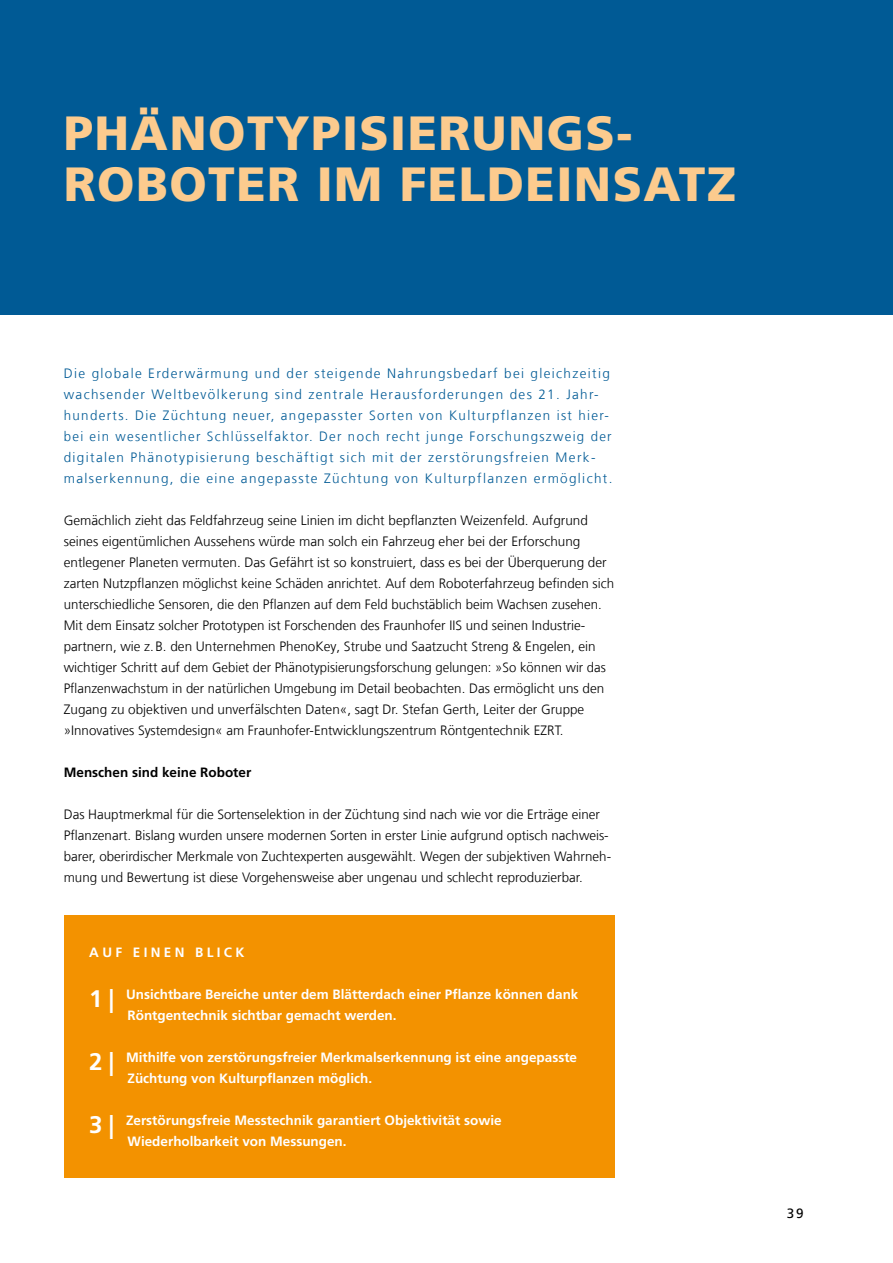
<style>
.page{position:relative;width:893px;height:1263px;background:#fff}
.page>*{position:absolute;margin:0;border:0;box-sizing:border-box;transform-origin:0 0}
.t1{font:900 48px/51px "Frutiger LT Com";letter-spacing:.03em;color:#fccb8e}
.t2{font:300 13.5px/21px "Frutiger LT Com";color:#000}
.t3{font:300 13.5px/21px "Frutiger LT Com";letter-spacing:.1em;color:#005a95}
.t4{font:700 13.5px/21px "Frutiger LT Com";color:#fff}
.t5{font:700 13.5px "Frutiger LT Com";color:#000}
.t6{font:700 13.5px "Frutiger LT Com";letter-spacing:.25em;color:#fff}
.t7{font:13.5px "Frutiger LT Com";color:#000}
.s1{font-size:24px}
</style>
<div class="page">
<div style="left:0;top:0;width:893px;height:315px;background:#005a95"></div>
<div style="left:64px;top:916px;width:550px;height:262px;background:#f39200"></div>
<h1 class="t1" style="left:64px;top:108px;width:674px">PHÄNOTYPISIERUNGS-<br>ROBOTER IM FELDEINSATZ</h1>
<p class="t3" style="left:64px;top:363px;width:550px">Die globale Erderwärmung und der steigende Nahrungsbedarf bei gleichzeitig wachsender Weltbevölkerung sind zentrale Herausforderungen des 21. Jahr&shy;hunderts. Die Züchtung neuer, angepasster Sorten von Kulturpflanzen ist hier&shy;bei ein wesentlicher Schlüsselfaktor. Der noch recht junge Forschungszweig der digitalen Phänotypisierung beschäftigt sich mit der zerstörungsfreien Merk&shy;malserkennung, die eine angepasste Züchtung von Kulturpflanzen ermöglicht.</p>
<p class="t2" style="left:64px;top:510px;width:552px">Gemächlich zieht das Feldfahrzeug seine Linien im dicht bepflanzten Weizenfeld. Aufgrund seines eigentümlichen Aussehens würde man solch ein Fahrzeug eher bei der Erforschung entlegener Planeten vermuten. Das Gefährt ist so konstruiert, dass es bei der Überquerung der zarten Nutzpflanzen möglichst keine Schäden anrichtet. Auf dem Roboterfahrzeug befinden sich unterschiedliche Sensoren, die den Pflanzen auf dem Feld buchstäblich beim Wachsen zusehen.<br>Mit dem Einsatz solcher Prototypen ist Forschenden des Fraunhofer IIS und seinen Industrie&shy;partnern, wie z.B. den Unternehmen PhenoKey, Strube und Saatzucht Streng &amp; Engelen, ein wichtiger Schritt auf dem Gebiet der Phänotypisierungsforschung gelungen: »So können wir das Pflanzenwachstum in der natürlichen Umgebung im Detail beobachten. Das ermöglicht uns den Zugang zu objektiven und unverfälschten Daten«, sagt Dr. Stefan Gerth, Leiter der Gruppe »Innovatives Systemdesign« am Fraunhofer-Entwicklungszentrum Röntgentechnik EZRT.</p>
<p class="t5" style="left:64px;top:764px;width:189px">Menschen sind keine Roboter</p>
<p class="t2" style="left:64px;top:804px;width:549px">Das Hauptmerkmal für die Sortenselektion in der Züchtung sind nach wie vor die Erträge einer Pflanzenart. Bislang wurden unsere modernen Sorten in erster Linie aufgrund optisch nachweis&shy;barer, oberirdischer Merkmale von Zuchtexperten ausgewählt. Wegen der subjektiven Wahrneh&shy;mung und Bewertung ist diese Vorgehensweise aber ungenau und schlecht reproduzierbar.</p>
<p class="t6" style="left:89px;top:945px;width:157px">AUF EINEN BLICK</p>
<p class="t4" style="left:128px;top:984px;width:452px;text-indent:-38px"><span class="s1">1 |</span> Unsichtbare Bereiche unter dem Blätterdach einer Pflanze können dank<br>Röntgentechnik sichtbar gemacht werden.</p>
<p class="t4" style="left:128px;top:1047px;width:451px;text-indent:-38px"><span class="s1">2 |</span> Mithilfe von zerstörungsfreier Merkmalserkennung ist eine angepasste<br>Züchtung von Kulturpflanzen möglich.</p>
<p class="t4" style="left:128px;top:1110px;width:376px;text-indent:-38px"><span class="s1">3 |</span> Zerstörungsfreie Messtechnik garantiert Objektivität sowie<br>Wiederholbarkeit von Messungen.</p>
<p class="t7" style="left:787px;top:1205px;width:18px">39</p>
</div>
